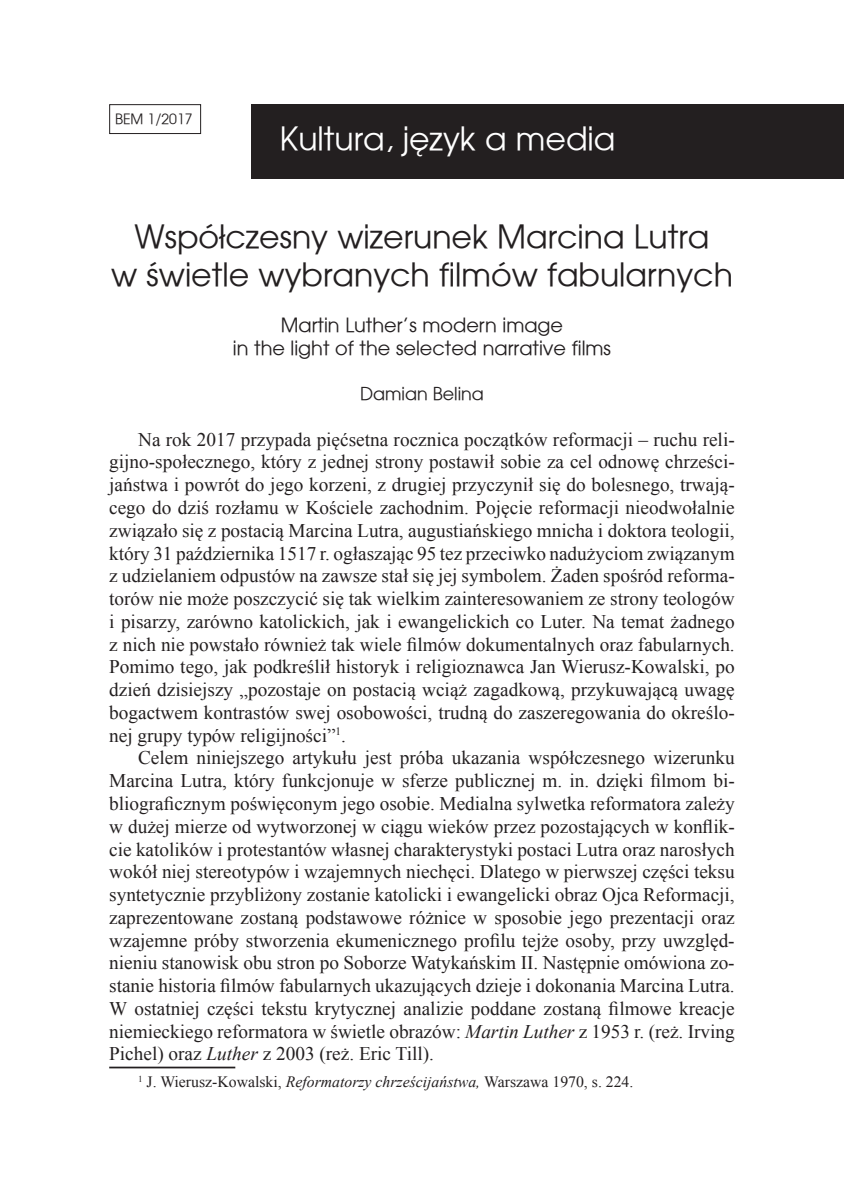
<style>
.page{position:relative;width:844px;height:1191px;background:#fff}
.page>*{position:absolute;margin:0;border:0;box-sizing:border-box;transform-origin:0 0}
.t1{font:31.5px/37.8px "Avalon";color:#231f20;text-align:center}
.t2{font:31.5px "Avalon";color:#fff}
.t3{font:19.25px/22.8px "Times New Roman";color:#231f20;text-align:justify}
.t4{font:19.25px/22.8px "Avalon";color:#231f20;text-align:center}
.t5{font:17.5px "Avalon";color:#231f20}
.t6{font:15.75px "Times New Roman";color:#231f20}
.t7{font:14px "Avalon";color:#231f20}
.s1{font-style:italic}
</style>
<div class="page">
<div style="left:252px;top:104px;width:591px;height:75px;background:#231f20"></div>
<div style="left:109px;top:104px;width:92px;height:30px;border:1px solid #231f20"></div>
<hr style="left:109px;top:1066px;width:126px;height:2px;background:#231f20">
<p class="t7" style="left:115px;top:111px;width:79px">BEM 1/2017</p>
<h1 class="t2" style="left:280px;top:120px;width:337px">Kultura, język a media</h1>
<h1 class="t1" style="left:111px;top:217px;width:623px">Współczesny wizerunek Marcina Lutra<br>w świetle wybranych filmów fabularnych</h1>
<p class="t4" style="left:233px;top:313px;width:379px">Martin Luther’s modern image<br>in the light of the selected narrative films</p>
<p class="t5" style="left:360px;top:383px;width:125px">Damian Belina</p>
<p class="t3" style="left:109px;top:427px;width:627px;text-indent:29px">Na rok 2017 przypada pięćsetna rocznica początków reformacji – ruchu reli&shy;gijno-społecznego, który z jednej strony postawił sobie za cel odnowę chrześci&shy;jaństwa i powrót do jego korzeni, z drugiej przyczynił się do bolesnego, trwają&shy;cego do dziś rozłamu w Kościele zachodnim. Pojęcie reformacji nieodwołalnie związało się z postacią Marcina Lutra, augustiańskiego mnicha i doktora teologii, który 31 października 1517 r. ogłaszając 95 tez przeciwko nadużyciom związanym z udzielaniem odpustów na zawsze stał się jej symbolem. Żaden spośród reforma&shy;torów nie może poszczycić się tak wielkim zainteresowaniem ze strony teologów i pisarzy, zarówno katolickich, jak i ewangelickich co Luter. Na temat żadnego z nich nie powstało również tak wiele filmów dokumentalnych oraz fabularnych.<br>Pomimo tego, jak podkreślił historyk i religioznawca Jan Wierusz‑Kowalski, po dzień dzisiejszy „pozostaje on postacią wciąż zagadkową, przykuwającą uwagę bogactwem kontrastów swej osobowości, trudną do zaszeregowania do określo&shy;nej grupy typów religijności”<sup>1</sup>.</p>
<p class="t3" style="left:109px;top:746px;width:627px;text-indent:29px">Celem niniejszego artykułu jest próba ukazania współczesnego wizerunku Marcina Lutra, który funkcjonuje w sferze publicznej m. in. dzięki filmom bi&shy;bliograficznym poświęconym jego osobie. Medialna sylwetka reformatora zależy w dużej mierze od wytworzonej w ciągu wieków przez pozostających w konflik&shy;cie katolików i protestantów własnej charakterystyki postaci Lutra oraz narosłych wokół niej stereotypów i wzajemnych niechęci. Dlatego w pierwszej części teksu syntetycznie przybliżony zostanie katolicki i ewangelicki obraz Ojca Reformacji, zaprezentowane zostaną podstawowe różnice w sposobie jego prezentacji oraz wzajemne próby stworzenia ekumenicznego profilu tejże osoby, przy uwzględ&shy;nieniu stanowisk obu stron po Soborze Watykańskim II. Następnie omówiona zo&shy;stanie historia filmów fabularnych ukazujących dzieje i dokonania Marcina Lutra.<br>W ostatniej części tekstu krytycznej analizie poddane zostaną filmowe kreacje niemieckiego reformatora w świetle obrazów: <span class="s1">Martin Luther</span> z 1953 r. (reż. Irving Pichel) oraz <span class="s1">Luther</span> z 2003 (reż. Eric Till).</p>
<p class="t6" style="left:138px;top:1071px;width:496px"><sup>1</sup> J. Wierusz‑Kowalski, <span class="s1">Reformatorzy chrześcijaństwa,</span> Warszawa 1970, s. 224.</p>
</div>
